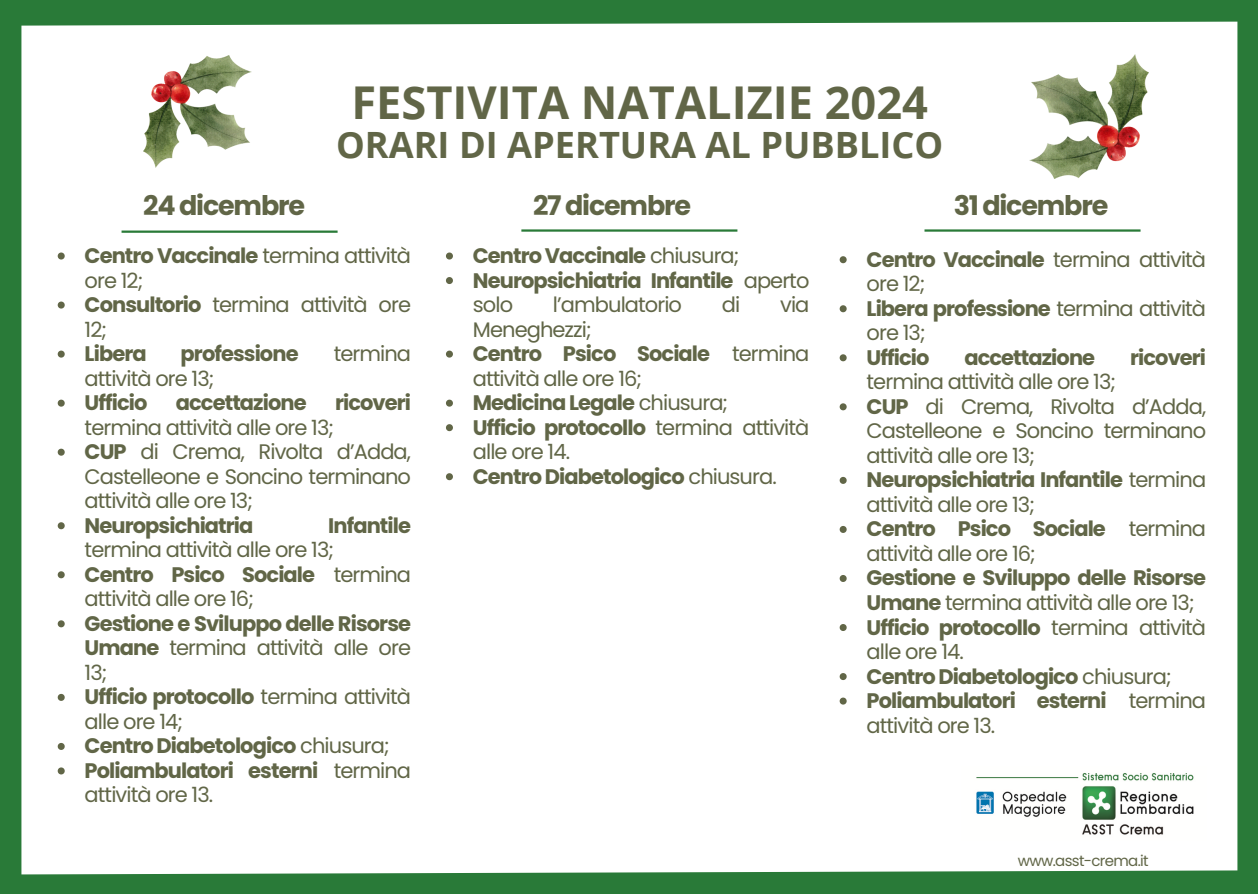
<style>
.page{position:relative;width:1258px;height:894px;background:#fff}
.page>*{position:absolute;margin:0;border:0;box-sizing:border-box;transform-origin:0 0}
.t1{font:700 45.3px "Open Sans";color:#616647}
.t2{font:700 36.3px "Open Sans";color:#616647}
.t3{font:700 27px "Poppins";letter-spacing:-.045em;color:#616647}
.t4{font:21px/24.6px "Poppins";letter-spacing:-.045em;color:#616647}
.t5{font:700 21px/24.6px "Poppins";letter-spacing:-.045em;color:#616647}
.t6{font:15px "Poppins";letter-spacing:-.045em;color:#616647}
.s1{font-weight:700}
.s2{font-weight:400}
</style>
<div class="page">
<svg style="left:21px;top:0;width:1216px;height:47px"></svg>
<svg style="left:21px;top:848px;width:1216px;height:45px"></svg>
<div style="left:0;top:0;width:21px;height:893px;background:#297a38"></div>
<div style="left:1237px;top:0;width:21px;height:893px;background:#297a38"></div>
<img style="left:976px;top:773px;width:218px;height:62px">
<hr style="left:122px;top:230px;width:216px;height:3px;background:#297a38">
<hr style="left:521px;top:229px;width:216px;height:2px;background:#297a38">
<hr style="left:924px;top:229px;width:216px;height:2px;background:#297a38">
<img style="left:143px;top:55px;width:108px;height:113px">
<img style="left:1029px;top:55px;width:119px;height:124px">
<svg style="left:58px;top:252px;width:7px;height:7px"></svg>
<svg style="left:58px;top:301px;width:7px;height:7px"></svg>
<svg style="left:58px;top:350px;width:7px;height:7px"></svg>
<svg style="left:58px;top:399px;width:7px;height:7px"></svg>
<svg style="left:58px;top:448px;width:7px;height:7px"></svg>
<svg style="left:58px;top:522px;width:7px;height:7px"></svg>
<svg style="left:58px;top:571px;width:7px;height:7px"></svg>
<svg style="left:58px;top:620px;width:7px;height:7px"></svg>
<svg style="left:58px;top:693px;width:7px;height:7px"></svg>
<svg style="left:58px;top:743px;width:7px;height:6px"></svg>
<svg style="left:58px;top:767px;width:7px;height:7px"></svg>
<svg style="left:840px;top:256px;width:7px;height:7px"></svg>
<svg style="left:840px;top:305px;width:7px;height:7px"></svg>
<svg style="left:840px;top:354px;width:7px;height:7px"></svg>
<svg style="left:840px;top:403px;width:7px;height:7px"></svg>
<svg style="left:840px;top:477px;width:7px;height:7px"></svg>
<svg style="left:840px;top:526px;width:7px;height:7px"></svg>
<svg style="left:840px;top:575px;width:7px;height:7px"></svg>
<svg style="left:840px;top:624px;width:7px;height:7px"></svg>
<svg style="left:840px;top:673px;width:7px;height:7px"></svg>
<svg style="left:840px;top:697px;width:7px;height:7px"></svg>
<svg style="left:446px;top:252px;width:7px;height:7px"></svg>
<svg style="left:446px;top:277px;width:7px;height:7px"></svg>
<svg style="left:446px;top:350px;width:7px;height:7px"></svg>
<svg style="left:446px;top:399px;width:7px;height:7px"></svg>
<svg style="left:446px;top:424px;width:7px;height:7px"></svg>
<svg style="left:446px;top:473px;width:7px;height:7px"></svg>
<p class="t1" style="left:351px;top:71px;width:578px">FESTIVITA NATALIZIE 2024</p>
<p class="t2" style="left:336px;top:119px;width:609px">ORARI DI APERTURA AL PUBBLICO</p>
<p class="t3" style="left:143px;top:186px;width:163px">24 dicembre</p>
<p class="t3" style="left:533px;top:186px;width:160px">27 dicembre</p>
<p class="t3" style="left:954px;top:186px;width:156px">31 dicembre</p>
<p class="t4" style="left:85px;top:243px;width:328px"><span class="s1">Centro Vaccinale</span> termina attività ore 12;</p>
<p class="t4" style="left:85px;top:292px;width:328px"><span class="s1">Consultorio</span> termina attività ore<br>12;</p>
<h1 class="t5" style="left:85px;top:341px;width:64px">Libera</h1>
<h1 class="t5" style="left:181px;top:341px;width:119px">professione</h1>
<h1 class="t4" style="left:334px;top:341px;width:79px">termina</h1>
<h1 class="t4" style="left:85px;top:366px;width:131px">attività ore 13;</h1>
<p class="t5" style="left:85px;top:390px;width:64px">Ufficio</p>
<p class="t5" style="left:176px;top:390px;width:132px">accettazione</p>
<p class="t5" style="left:335px;top:390px;width:78px">ricoveri</p>
<p class="t4" style="left:85px;top:415px;width:251px">termina attività alle ore 13;</p>
<h2 class="t4" style="left:85px;top:439px;width:328px;text-align:justify"><span class="s1">CUP</span> di Crema, Rivolta d’Adda, Castelleone e Soncino terminano attività alle ore 13;</h2>
<p class="t5" style="left:85px;top:513px;width:170px">Neuropsichiatria</p>
<p class="t4" style="left:85px;top:513px;width:328px;text-indent:244px"><span class="s1">Infantile </span>termina attività alle ore 13;</p>
<h2 class="t4" style="left:85px;top:562px;width:328px"><span class="s1">Centro Psico Sociale</span> termina attività alle ore 16;</h2>
<p class="t5" style="left:85px;top:611px;width:328px;text-align:justify">Gestione e Sviluppo delle Risorse Umane <span class="s2">termina attività alle ore 13;</span></p>
<h2 class="t4" style="left:85px;top:684px;width:328px"><span class="s1">Ufficio protocollo</span> termina attività alle ore 14;</h2>
<p class="t5" style="left:85px;top:733px;width:306px">Centro Diabetologico <span class="s2">chiusura;</span></p>
<p class="t5" style="left:85px;top:758px;width:328px">Poliambulatori esterni <span class="s2">termina attività ore 13.</span></p>
<p class="t5" style="left:473px;top:243px;width:268px">Centro Vaccinale <span class="s2">chiusura;</span></p>
<p class="t5" style="left:473px;top:268px;width:338px">Neuropsichiatria Infantile <span class="s2">aperto solo</span></p>
<p class="t4" style="left:553px;top:292px;width:131px">l’ambulatorio</p>
<p class="t4" style="left:722px;top:292px;width:20px">di</p>
<p class="t4" style="left:780px;top:292px;width:31px">via</p>
<p class="t4" style="left:473px;top:317px;width:120px">Meneghezzi;</p>
<p class="t4" style="left:473px;top:341px;width:338px"><span class="s1">Centro Psico Sociale</span> termina attività alle ore 16;</p>
<p class="t5" style="left:473px;top:390px;width:257px">Medicina Legale <span class="s2">chiusura;</span></p>
<p class="t4" style="left:473px;top:415px;width:338px"><span class="s1">Ufficio protocollo</span> termina attività alle ore 14.</p>
<p class="t5" style="left:473px;top:464px;width:305px">Centro Diabetologico <span class="s2">chiusura.</span></p>
<p class="t4" style="left:866px;top:247px;width:341px"><span class="s1">Centro Vaccinale</span> termina attività ore 12;</p>
<p class="t4" style="left:866px;top:296px;width:341px"><span class="s1">Libera professione</span> termina attività ore 13;</p>
<p class="t5" style="left:866px;top:345px;width:64px">Ufficio</p>
<p class="t5" style="left:964px;top:345px;width:132px">accettazione</p>
<p class="t5" style="left:1130px;top:345px;width:78px">ricoveri</p>
<p class="t4" style="left:866px;top:369px;width:251px">termina attività alle ore 13;</p>
<p class="t4" style="left:866px;top:394px;width:341px;text-align:justify"><span class="s1">CUP</span> di Crema, Rivolta d’Adda, Castelleone e Soncino terminano attività alle ore 13;</p>
<p class="t5" style="left:866px;top:467px;width:341px">Neuropsichiatria Infantile <span class="s2">termina attività alle ore 13;</span></p>
<p class="t4" style="left:866px;top:516px;width:341px"><span class="s1">Centro Psico Sociale</span> termina attività alle ore 16;</p>
<p class="t5" style="left:866px;top:565px;width:341px">Gestione e Sviluppo delle Risorse<br>Umane <span class="s2">termina attività alle ore 13;</span></p>
<p class="t4" style="left:866px;top:614px;width:341px"><span class="s1">Ufficio protocollo</span> termina attività alle ore 14.</p>
<p class="t5" style="left:866px;top:663px;width:306px">Centro Diabetologico <span class="s2">chiusura;</span></p>
<p class="t5" style="left:866px;top:688px;width:341px">Poliambulatori esterni <span class="s2">termina attività ore 13.</span></p>
<p class="t6" style="left:1018px;top:849px;width:132px">www.asst-crema.it</p>
</div>
